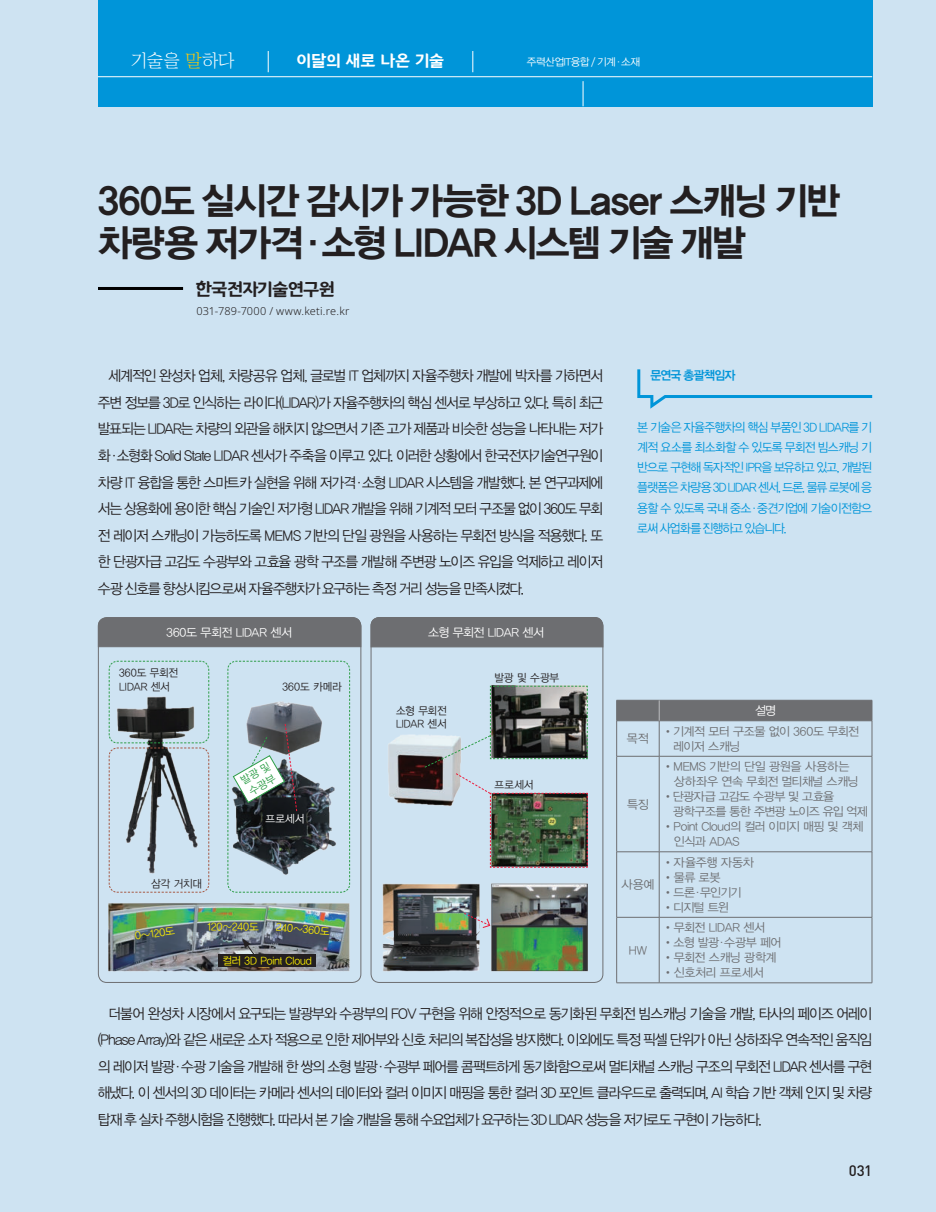
<style>
.page{position:relative;width:936px;height:1212px;background:#fff}
.page>*{position:absolute;margin:0;border:0;box-sizing:border-box;transform-origin:0 0}
.t1{font:37.5px/42px "YDVYGO Std 15";letter-spacing:-.045em;color:#231f20}
.t2{font:19.5px "Yi Sun Shin Dotum B";letter-spacing:-.05em;color:#231f20}
.t3{font:18px "Yi Sun Shin Dotum B";letter-spacing:-.02em;color:#fff}
.t4{font:18px "Chosunilbo NM";color:#fff}
.t5{font:500 15px "DIN";color:#231f20}
.t6{font:14.55px/26.5px "YDVYGO Std 12";letter-spacing:-.07em;color:#231f20;text-align:justify;scale:.95 1}
.t7{font:12.45px/20.2px "YDVYGO Std 12";letter-spacing:-.065em;color:#0095d9;text-align:justify;scale:.95 1}
.t8{font:12.45px "YDVYGO Std 14";letter-spacing:-.055em;color:#0095d9;scale:.95 1}
.t9{font:12px/15px "YDVYGO Std 12";letter-spacing:-.035em;color:#6d6e71}
.t10{font:12px/15px "YDVYGO Std 12";letter-spacing:-.055em;color:#6d6e71}
.t11{font:12px "YDVYGO Std 12";letter-spacing:-.03em;color:#fff}
.t12{font:10.95px/13.5px "YDVYGO Std 12";letter-spacing:-.015em;color:#231f20;scale:.96 1}
.t13{font:10.95px "YDVYGO Std 12";letter-spacing:-.01em;color:#fff101;scale:.96 1}
.t14{font:300 10.95px "Noto Sans";letter-spacing:.02em;color:#231f20}
.t15{font:10.95px/13.5px "YDVYGO Std 12";color:#2e9e48;scale:.96 1}
.t16{font:10.95px "YDVYGO Std 12";color:#fff;scale:.96 1}
.t17{font:10.5px "YDVYGO Std 12";letter-spacing:-.045em;color:#fff}
.s1{color:#feca0a}
</style>
<div class="page">
<div style="left:0;top:0;width:935px;height:1212px;background:#cee3f2"></div>
<div style="left:98px;top:0;width:774px;height:106px;background:#0095d9"></div>
<hr style="left:98px;top:76px;width:774px;height:1px;background:#fff">
<svg style="left:582px;top:81px;width:1px;height:25px"></svg>
<svg style="left:268px;top:51px;width:1px;height:21px"></svg>
<svg style="left:472px;top:51px;width:1px;height:21px"></svg>
<svg style="left:637px;top:369px;width:236px;height:40px"></svg>
<hr style="left:98px;top:287px;width:85px;height:3px;background:#000">
<hr style="left:616px;top:721px;width:1px;height:35px;background:#6d6e71">
<hr style="left:659px;top:721px;width:1px;height:35px;background:#6d6e71">
<hr style="left:871px;top:721px;width:1px;height:35px;background:#6d6e71">
<hr style="left:616px;top:756px;width:43px;height:1px;background:#6d6e71">
<hr style="left:616px;top:756px;width:1px;height:95px;background:#6d6e71">
<hr style="left:659px;top:756px;width:213px;height:1px;background:#6d6e71">
<hr style="left:659px;top:756px;width:1px;height:95px;background:#6d6e71">
<hr style="left:871px;top:756px;width:1px;height:95px;background:#6d6e71">
<hr style="left:616px;top:851px;width:43px;height:1px;background:#6d6e71">
<hr style="left:616px;top:852px;width:1px;height:65px;background:#6d6e71">
<hr style="left:659px;top:851px;width:213px;height:1px;background:#6d6e71">
<hr style="left:659px;top:852px;width:1px;height:65px;background:#6d6e71">
<hr style="left:871px;top:852px;width:1px;height:65px;background:#6d6e71">
<hr style="left:616px;top:917px;width:43px;height:1px;background:#6d6e71">
<hr style="left:616px;top:917px;width:1px;height:65px;background:#6d6e71">
<hr style="left:659px;top:917px;width:213px;height:1px;background:#6d6e71">
<hr style="left:659px;top:917px;width:1px;height:65px;background:#6d6e71">
<hr style="left:871px;top:917px;width:1px;height:65px;background:#6d6e71">
<hr style="left:616px;top:982px;width:43px;height:1px;background:#6d6e71">
<hr style="left:659px;top:982px;width:213px;height:1px;background:#6d6e71">
<div style="left:616px;top:700px;width:256px;height:21px;background:#6d6e71"></div>
<img style="left:108px;top:691px;width:243px;height:281px">
<div style="left:218px;top:954px;width:98px;height:13px;background:#231f20"></div>
<svg style="left:242px;top:938px;width:13px;height:16px"></svg>
<svg style="left:108px;top:660px;width:101px;height:233px"></svg>
<svg style="left:227px;top:660px;width:123px;height:233px"></svg>
<div style="left:98px;top:617px;width:263px;height:30px;background:#6d6e71"></div>
<img style="left:382px;top:734px;width:206px;height:238px">
<div style="left:370px;top:617px;width:233px;height:366px;border:1px solid #6d6e71;border-radius:9px"></div>
<img style="left:424px;top:685px;width:164px;height:183px">
<div style="left:370px;top:617px;width:233px;height:31px;background:#6d6e71"></div>
<svg style="left:463px;top:912px;width:27px;height:16px"></svg>
<p class="t4" style="left:131px;top:52px;width:105px">기술을 <span class="s1">말</span>하다</p>
<p class="t3" style="left:296px;top:52px;width:149px">이달의 새로 나온 기술</p>
<p class="t17" style="left:527px;top:56px;width:115px">주력산업IT융합 / 기계·소재</p>
<h1 class="t1" style="left:98px;top:182px;width:743px">360도 실시간 감시가 가능한 3D laser 스캐닝 기반 차량용 저가격·소형 lIDAR 시스템 기술 개발</h1>
<h2 class="t2" style="left:195px;top:279px;width:141px">한국전자기술연구원</h2>
<p class="t14" style="left:196px;top:305px;width:154px">031-789-7000 / www.keti.re.kr</p>
<p class="t6" style="left:98px;top:363px;width:533px;text-indent:11px">세계적인 완성차 업체, 차량공유 업체, 글로벌 IT 업체까지 자율주행차 개발에 박차를 가하면서 주변 정보를 3D로 인식하는 라이다(LIDAR)가 자율주행차의 핵심 센서로 부상하고 있다. 특히 최근 발표되는 LIDAR는 차량의 외관을 해치지 않으면서 기존 고가 제품과 비슷한 성능을 나타내는 저가 화·소형화 Solid State LIDAR 센서가 주축을 이루고 있다. 이러한 상황에서 한국전자기술연구원이 차량 IT 융합을 통한 스마트카 실현을 위해 저가격·소형 LIDAR 시스템을 개발했다. 본 연구과제에 서는 상용화에 용이한 핵심 기술인 저가형 LIDAR 개발을 위해 기계적 모터 구조물 없이 360도 무회 전 레이저 스캐닝이 가능하도록 MEMS 기반의 단일 광원을 사용하는 무회전 방식을 적용했다. 또 한 단광자급 고감도 수광부와 고효율 광학 구조를 개발해 주변광 노이즈 유입을 억제하고 레이저 수광 신호를 향상시킴으로써 자율주행차가 요구하는 측정 거리 성능을 만족시켰다.</p>
<p class="t11" style="left:167px;top:626px;width:127px">360도 무회전 LIDAR 센서</p>
<p class="t12" style="left:119px;top:667px;width:63px">360도 무회전<br>LIDAR 센서</p>
<p class="t12" style="left:151px;top:877px;width:54px">삼각 거치대</p>
<p class="t12" style="left:282px;top:680px;width:63px">360도 카메라</p>
<p class="t15" style="left:238px;top:775px;width:35px;rotate:-30deg">발광 및 수광부</p>
<p class="t16" style="left:265px;top:813px;width:42px">프로세서</p>
<p class="t13" style="left:277px;top:921px;width:57px;rotate:5deg">240~360도</p>
<p class="t13" style="left:134px;top:931px;width:43px;rotate:-8deg">0~120도</p>
<p class="t13" style="left:207px;top:921px;width:55px">120~240도</p>
<p class="t13" style="left:222px;top:955px;width:95px">컬러 3D Point Cloud</p>
<p class="t11" style="left:428px;top:626px;width:118px">소형 무회전 LIDAR 센서</p>
<p class="t12" style="left:396px;top:704px;width:54px">소형 무회전<br>LIDAR 센서</p>
<p class="t12" style="left:494px;top:671px;width:69px">발광 및 수광부</p>
<p class="t12" style="left:494px;top:778px;width:42px">프로세서</p>
<p class="t8" style="left:650px;top:369px;width:91px">문연국 총괄책임자</p>
<p class="t7" style="left:637px;top:417px;width:249px">본 기술은 자율주행차의 핵심 부품인 3D LIDAR를 기 계적 요소를 최소화할 수 있도록 무회전 빔스캐닝 기 반으로 구현해 독자적인 IPR을 보유하고 있고, 개발된 플랫폼은 차량용 3D LIDAR 센서, 드론, 물류 로봇에 응 용할 수 있도록 국내 중소·중견기업에 기술이전함으 로써 사업화를 진행하고 있습니다.</p>
<p class="t11" style="left:755px;top:704px;width:23px">설명</p>
<p class="t9" style="left:627px;top:731px;width:24px">목적</p>
<p class="t9" style="left:673px;top:724px;width:187px;text-indent:-11px">• 기계적 모터 구조물 없이 360도 무회전 레이저 스캐닝</p>
<p class="t9" style="left:627px;top:797px;width:23px">특징</p>
<p class="t9" style="left:621px;top:877px;width:35px">사용예</p>
<p class="t9" style="left:628px;top:943px;width:20px">HW</p>
<p class="t9" style="left:673px;top:759px;width:186px;text-indent:-11px">• MEMS 기반의 단일 광원을 사용하는 상하좌우 연속 무회전 멀티채널 스캐닝</p>
<p class="t10" style="left:673px;top:789px;width:196px;text-indent:-11px">• 단광자급 고감도 수광부 및 고효율 광학구조를 통한 주변광 노이즈 유입 억제</p>
<p class="t9" style="left:673px;top:819px;width:191px;text-indent:-11px">•Point Cloud의 컬러 이미지 매핑 및 객체 인식과 ADAS</p>
<p class="t9" style="left:662px;top:855px;width:93px">• 자율주행 자동차</p>
<p class="t9" style="left:662px;top:870px;width:59px">•물류 로봇</p>
<p class="t9" style="left:662px;top:885px;width:80px">• 드론·무인기기</p>
<p class="t9" style="left:662px;top:900px;width:68px">• 디지털 트윈</p>
<p class="t9" style="left:662px;top:920px;width:104px">• 무회전 LIDAR 센서</p>
<p class="t9" style="left:662px;top:935px;width:120px">• 소형 발광·수광부 페어</p>
<p class="t9" style="left:662px;top:950px;width:115px">• 무회전 스캐닝 광학계</p>
<p class="t9" style="left:662px;top:965px;width:103px">•신호처리 프로세서</p>
<p class="t6" style="left:98px;top:1000px;width:816px;text-indent:11px">더불어 완성차 시장에서 요구되는 발광부와 수광부의 FOV 구현을 위해 안정적으로 동기화된 무회전 빔스캐닝 기술을 개발, 타사의 페이즈 어레이 (Phase Array)와 같은 새로운 소자 적용으로 인한 제어부와 신호 처리의 복잡성을 방지했다. 이외에도 특정 픽셀 단위가 아닌 상하좌우 연속적인 움직임 의 레이저 발광·수광 기술을 개발해 한 쌍의 소형 발광·수광부 페어를 콤팩트하게 동기화함으로써 멀티채널 스캐닝 구조의 무회전 LIDAR 센서를 구현 해냈다. 이 센서의 3D 데이터는 카메라 센서의 데이터와 컬러 이미지 매핑을 통한 컬러 3D 포인트 클라우드로 출력되며, AI 학습 기반 객체 인지 및 차량 탑재 후 실차 주행시험을 진행했다. 따라서 본 기술 개발을 통해 수요업체가 요구하는 3D LIDAR 성능을 저가로도 구현이 가능하다.</p>
<p class="t5" style="left:848px;top:1162px;width:25px">031</p>
</div>
